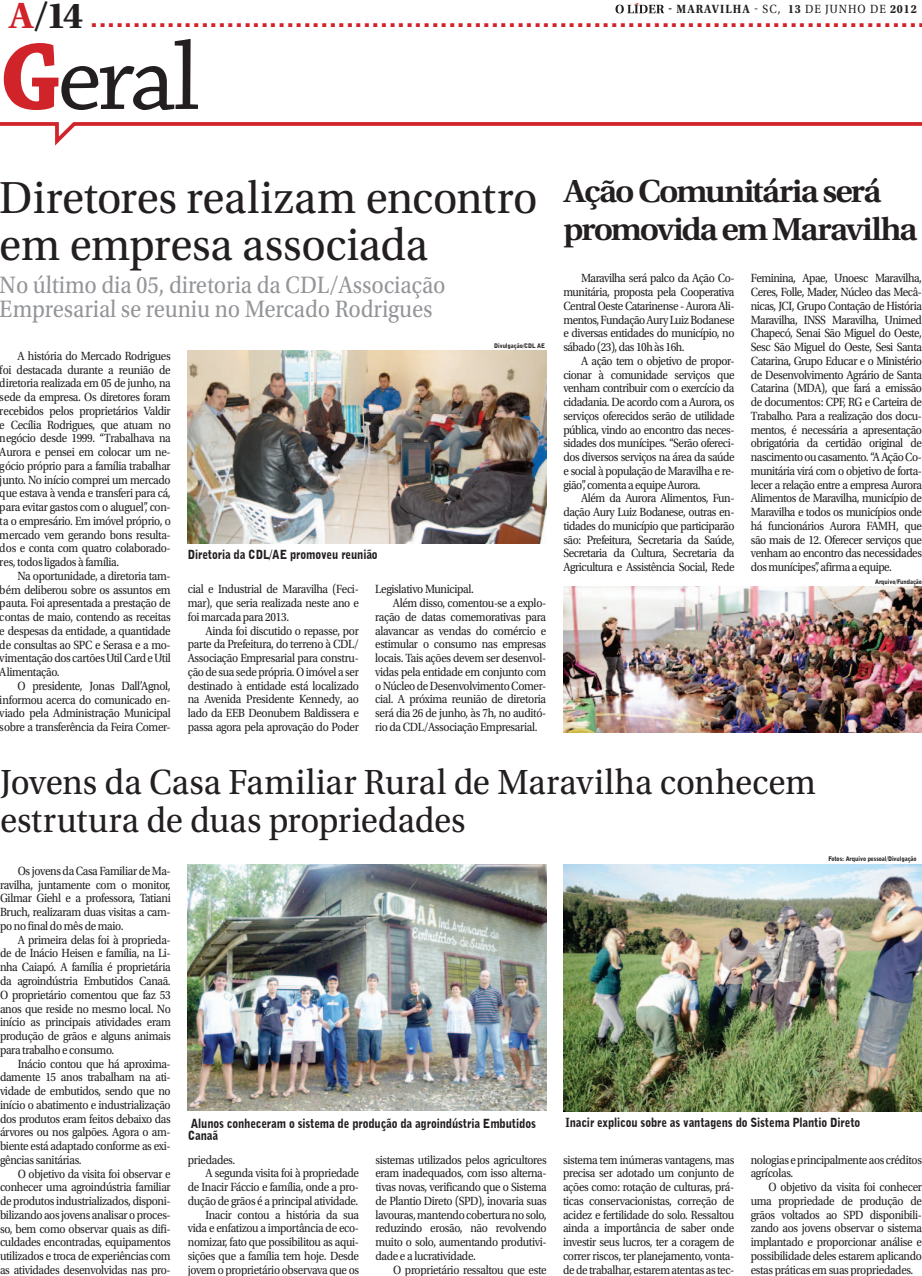
<style>
.page{position:relative;width:922px;height:1276px;background:#fff}
.page>*{position:absolute;margin:0;border:0;box-sizing:border-box;transform-origin:0 0}
.t1{font:100px "Chaparral Pro";color:#231f20}
.t2{font:47.25px/46.2px "Utopia Std";letter-spacing:-.01em;color:#231f20;scale:.95 1}
.t3{font:36.75px/37.5px "Utopia Std";color:#231f20;scale:.95 1}
.t4{font:600 33.5px/37.5px "Utopia Std";letter-spacing:-.055em;color:#231f20;scale:1.05 1}
.t5{font:25px/23.8px "Utopia Std";color:#939598;scale:.9 1}
.t6{font:700 24.12px "Rockwell";color:#d1232a}
.t7{font:12.5px/13.8px "Utopia Std";letter-spacing:-.03em;color:#231f20;text-align:justify;scale:.9 1}
.t8{font:900 12.5px/12.5px "Bell Gothic BT";letter-spacing:-.01em;color:#231f20;scale:.9 1}
.t9{font:700 12.5px "Utopia Std";letter-spacing:.085em;color:#231f20;scale:.9 1}
.t10{font:900 6.25px "Bell Gothic BT";letter-spacing:-.01em;color:#231f20;scale:.96 1}
.s1{font-family:"Utopia Std";font-size:38.25px}
.s2{font-family:"Utopia Std";font-size:38.25px;color:#231f20}
.s3{font-weight:700;color:#d1232a}
.s4{font-weight:400}
</style>
<div class="page">
<svg style="left:615px;top:3px;width:49px;height:10px"></svg>
<svg style="left:0;top:122px;width:921px;height:24px"></svg>
<img style="left:188px;top:864px;width:358px;height:247px">
<img style="left:563px;top:864px;width:358px;height:247px">
<img style="left:188px;top:351px;width:358px;height:192px">
<img style="left:563px;top:586px;width:358px;height:146px">
<h3 class="t6" style="left:9px;top:4px;width:918px"><span class="s1">A</span><span class="s2">/14</span> ..................................................................................................</h3>
<h1 class="t1" style="left:0;top:22px;width:201px"><span class="s3">G</span>eral</h1>
<p class="t9" style="left:668px;top:2px;width:277px">- MARAVILHA <span class="s4">- SC,</span> 13 <span class="s4">de JUNHO DE</span> 2012</p>
<h2 class="t2" style="left:0;top:176px;width:567px">Diretores realizam encontro em empresa associada</h2>
<h3 class="t5" style="left:0;top:273px;width:497px">No último dia 05, diretoria da CDL/Associação<br>Empresarial se reuniu no Mercado Rodrigues</h3>
<p class="t7" style="left:0;top:349px;width:191px;text-indent:18px">A história do Mercado Rodrigues foi destacada durante a reunião de diretoria realizada em 05 de junho, na sede da empresa. Os diretores foram recebidos pelos proprietários Valdir e Cecília Rodrigues, que atuam no negócio desde 1999. “Trabalhava na Aurora e pensei em colocar um ne&shy;gócio próprio para a família trabalhar junto. No início comprei um mercado que estava à venda e transferi para cá, para evitar gastos com o aluguel”, con&shy;ta o empresário. Em imóvel próprio, o mercado vem gerando bons resulta&shy;dos e conta com quatro colaborado&shy;res, todos ligados à família.</p>
<p class="t7" style="left:0;top:569px;width:191px;text-indent:18px">Na oportunidade, a diretoria tam&shy;bém deliberou sobre os assuntos em pauta. Foi apresentada a prestação de contas de maio, contendo as receitas e despesas da entidade, a quantidade de consultas ao SPC e Serasa e a mo&shy;vimentação dos cartões Util Card e Util Alimentação.</p>
<p class="t7" style="left:0;top:679px;width:191px;text-indent:18px">O presidente, Jonas Dall’Agnol, informou acerca do comunicado en&shy;viado pela Administração Municipal sobre a transferência da Feira Comer-</p>
<p class="t10" style="left:494px;top:342px;width:54px">Divulgação/CDL AE</p>
<p class="t8" style="left:188px;top:548px;width:213px">Diretoria da CDL/AE promoveu reunião</p>
<p class="t7" style="left:188px;top:583px;width:191px">cial e Industrial de Maravilha (Feci&shy;mar), que seria realizada neste ano e foi marcada para 2013.</p>
<p class="t7" style="left:188px;top:624px;width:191px;text-indent:18px">Ainda foi discutido o repasse, por parte da Prefeitura, do terreno à CDL/ Associação Empresarial para constru&shy;ção de sua sede própria. O imóvel a ser destinado à entidade está localizado na Avenida Presidente Kennedy, ao lado da EEB Deonubem Baldissera e passa agora pela aprovação do Poder</p>
<p class="t7" style="left:375px;top:583px;width:111px">Legislativo Municipal.</p>
<p class="t7" style="left:393px;top:596px;width:172px">Além disso, comentou-se a explo-</p>
<p class="t7" style="left:375px;top:610px;width:191px">ração de datas comemorativas para</p>
<p class="t7" style="left:375px;top:624px;width:191px">alavancar as vendas do comércio e</p>
<p class="t7" style="left:375px;top:638px;width:191px">estimular o consumo nas empresas</p>
<p class="t7" style="left:375px;top:651px;width:191px">locais. Tais ações devem ser desenvol-</p>
<p class="t7" style="left:375px;top:665px;width:191px">vidas pela entidade em conjunto com</p>
<p class="t7" style="left:375px;top:679px;width:191px">o Núcleo de Desenvolvimento Comer-</p>
<p class="t7" style="left:375px;top:693px;width:191px">cial. A próxima reunião de diretoria</p>
<p class="t7" style="left:375px;top:706px;width:191px">será dia 26 de junho, às 7h, no auditó-</p>
<p class="t7" style="left:375px;top:720px;width:182px">rio da CDL/Associação Empresarial.</p>
<h3 class="t4" style="left:563px;top:173px;width:339px">Ação Comunitária será promovida em Maravilha</h3>
<p class="t7" style="left:563px;top:271px;width:191px;text-indent:18px">Maravilha será palco da Ação Co&shy;munitária, proposta pela Cooperativa Central Oeste Catarinense - Aurora Ali&shy;mentos, Fundação Aury Luiz Bodanese e diversas entidades do município, no sábado (23), das 10h às 16h.</p>
<p class="t7" style="left:563px;top:354px;width:192px;text-indent:18px">A ação tem o objetivo de propor&shy;cionar à comunidade serviços que venham contribuir com o exercício da cidadania. De acordo com a Aurora, os serviços oferecidos serão de utilidade pública, vindo ao encontro das neces&shy;sidades dos munícipes. “Serão ofereci&shy;dos diversos serviços na área da saúde e social à população de Maravilha e re&shy;gião”, comenta a equipe Aurora.</p>
<p class="t7" style="left:563px;top:491px;width:192px;text-indent:18px">Além da Aurora Alimentos, Fun&shy;dação Aury Luiz Bodanese, outras en&shy;tidades do município que participarão são: Prefeitura, Secretaria da Saúde, Secretaria da Cultura, Secretaria da Agricultura e Assistência Social, Rede</p>
<p class="t7" style="left:750px;top:271px;width:192px">Feminina, Apae, Unoesc Maravilha, Ceres, Folle, Mader, Núcleo das Mecâ&shy;nicas, JCI, Grupo Contação de História Maravilha, INSS Maravilha, Unimed Chapecó, Senai São Miguel do Oeste, Sesc São Miguel do Oeste, Sesi Santa Catarina, Grupo Educar e o Ministério de Desenvolvimento Agrário de Santa Catarina (MDA), que fará a emissão de documentos: CPF, RG e Carteira de Trabalho. Para a realização dos docu&shy;mentos, é necessária a apresentação obrigatória da certidão original de nascimento ou casamento. “AAção Co&shy;munitária virá com o objetivo de forta&shy;lecer a relação entre a empresa Aurora Alimentos de Maravilha, município de Maravilha e todos os municípios onde há funcionários Aurora FAMH, que são mais de 12. Oferecer serviços que venham ao encontro das necessidades dos munícipes”, afirma a equipe.</p>
<p class="t10" style="left:874px;top:578px;width:50px">Arquivo/Fundação</p>
<h3 class="t3" style="left:0;top:764px;width:860px">Jovens da Casa Familiar Rural de Maravilha conhecem estrutura de duas propriedades</h3>
<p class="t10" style="left:828px;top:855px;width:93px">Fotos: Arquivo pessoal/Divulgação</p>
<p class="t7" style="left:0;top:864px;width:191px;text-indent:18px">Os jovens da Casa Familiar de Ma&shy;ravilha, juntamente com o monitor, Gilmar Giehl e a professora, Tatiani Bruch, realizaram duas visitas a cam&shy;po no final do mês de maio.</p>
<p class="t7" style="left:0;top:933px;width:191px;text-indent:18px">A primeira delas foi à proprieda&shy;de de Inácio Heisen e família, na Li&shy;nha Caiapó. A família é proprietária da agroindústria Embutidos Canaã.<br>O proprietário comentou que faz 53 anos que reside no mesmo local. No início as principais atividades eram produção de grãos e alguns animais para trabalho e consumo.</p>
<p class="t7" style="left:0;top:1056px;width:191px;text-indent:18px">Inácio contou que há aproxima&shy;damente 15 anos trabalham na ati&shy;vidade de embutidos, sendo que no início o abatimento e industrialização dos produtos eram feitos debaixo das árvores ou nos galpões. Agora o am&shy;biente está adaptado conforme as exi&shy;gências sanitárias.</p>
<p class="t7" style="left:0;top:1166px;width:191px;text-indent:18px">O objetivo da visita foi observar e conhecer uma agroindústria familiar de produtos industrializados, disponi&shy;bilizando aos jovens analisar o proces&shy;so, bem como observar quais as difi&shy;culdades encontradas, equipamentos utilizados e troca de experiências com as atividades desenvolvidas nas pro-</p>
<p class="t8" style="left:188px;top:1116px;width:388px">Alunos conheceram o sistema de produção da agroindústria Embutidos<br>Canaã</p>
<p class="t8" style="left:565px;top:1116px;width:329px">Inacir explicou sobre as vantagens do Sistema Plantio Direto</p>
<p class="t7" style="left:188px;top:1153px;width:54px">priedades.</p>
<p class="t7" style="left:205px;top:1166px;width:172px">A segunda visita foi à propriedade</p>
<p class="t7" style="left:188px;top:1180px;width:192px">de Inacir Fáccio e família, onde a pro-</p>
<p class="t7" style="left:188px;top:1194px;width:191px">dução de grãos é a principal atividade.</p>
<p class="t7" style="left:205px;top:1208px;width:172px">Inacir contou a história da sua</p>
<p class="t7" style="left:188px;top:1221px;width:192px">vida e enfatizou a importância de eco-</p>
<p class="t7" style="left:188px;top:1235px;width:192px">nomizar, fato que possibilitou as aqui-</p>
<p class="t7" style="left:188px;top:1249px;width:192px">sições que a família tem hoje. Desde</p>
<p class="t7" style="left:188px;top:1263px;width:192px">jovem o proprietário observava que os</p>
<p class="t7" style="left:375px;top:1153px;width:192px">sistemas utilizados pelos agricultores eram inadequados, com isso alterna&shy;tivas novas, verificando que o Sistema de Plantio Direto (SPD), inovaria suas lavouras, mantendo cobertura no solo, reduzindo erosão, não revolvendo muito o solo, aumentando produtivi&shy;dade e a lucratividade.</p>
<p class="t7" style="left:393px;top:1263px;width:172px">O proprietário ressaltou que este</p>
<p class="t7" style="left:563px;top:1153px;width:192px">sistema tem inúmeras vantagens, mas precisa ser adotado um conjunto de ações como: rotação de culturas, prá&shy;ticas conservacionistas, correção de acidez e fertilidade do solo. Ressaltou ainda a importância de saber onde investir seus lucros, ter a coragem de correr riscos, ter planejamento, vonta&shy;de de trabalhar, estarem atentas as tec-</p>
<p class="t7" style="left:750px;top:1153px;width:192px">nologias e principalmente aos créditos agrícolas.</p>
<p class="t7" style="left:750px;top:1180px;width:192px;text-indent:18px">O objetivo da visita foi conhecer uma propriedade de produção de grãos voltados ao SPD disponibili&shy;zando aos jovens observar o sistema implantado e proporcionar análise e possibilidade deles estarem aplicando estas práticas em suas propriedades.</p>
</div>
